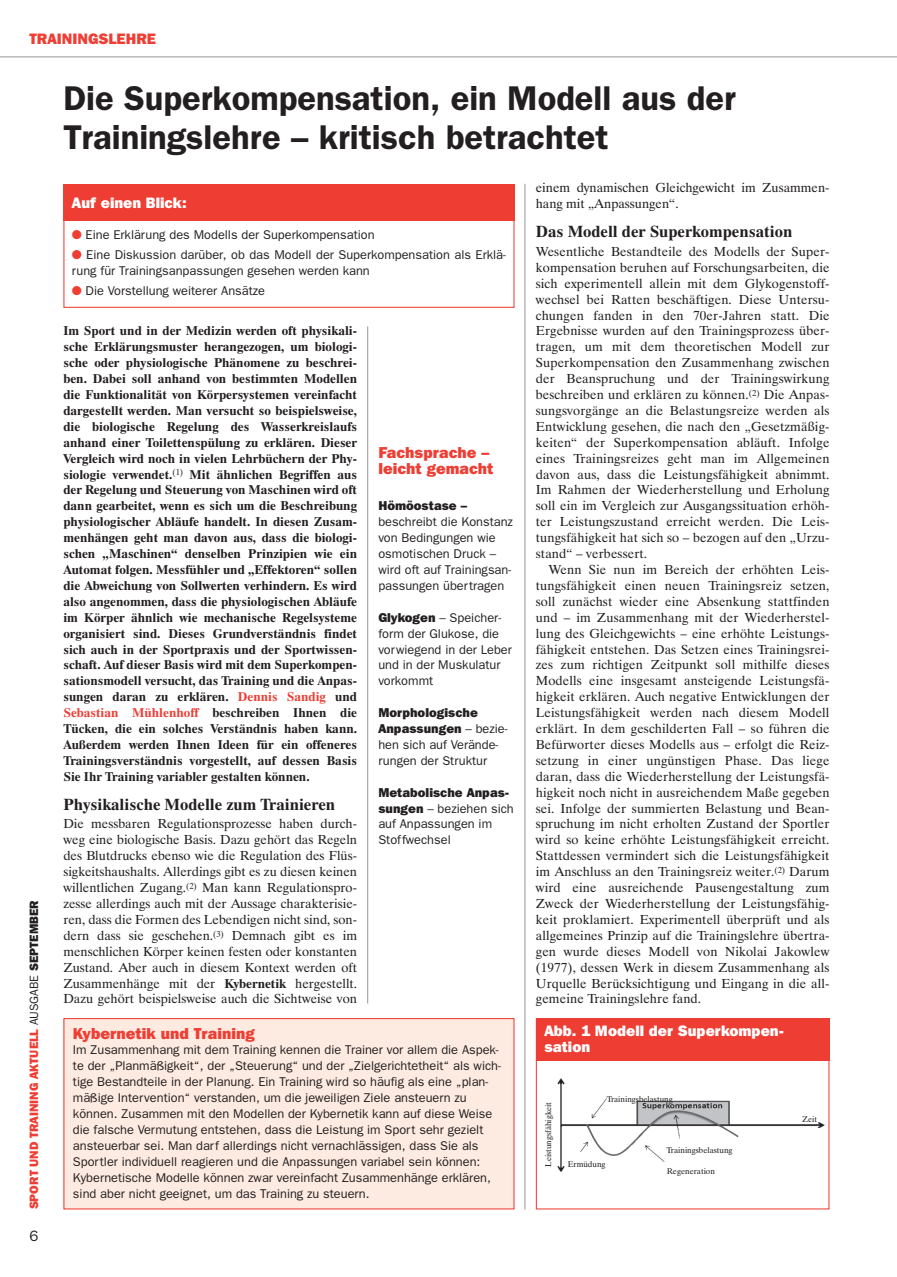
<style>
.page{position:relative;width:897px;height:1277px;background:#fff}
.page>*{position:absolute;margin:0;border:0;box-sizing:border-box;transform-origin:0 0}
.t1{font:600 34.5px/39px "Franklin Gothic";color:#231f20}
.t2{font:700 16.5px "Dutch 801 BT";color:#231f20}
.t3{font:800 15.75px/15.9px "Franklin Gothic IT Cby BT";color:#ee3e34}
.t4{font:800 15px/15.9px "Franklin Gothic IT Cby BT";color:#fff}
.t5{font:800 15px "Franklin Gothic IT Cby BT";color:#ee3e34}
.t6{font:15px "Franklin Gothic";color:#231f20}
.t7{font:13.05px/15.9px "Dutch 801 BT";color:#231f20;text-align:justify}
.t8{font:700 13.05px/15.9px "Dutch 801 BT";color:#231f20;text-align:justify}
.t9{font:12.75px/15.9px "Franklin Gothic";color:#231f20}
.t10{font:800 12.75px/15.9px "Franklin Gothic IT Cby BT";color:#231f20}
.t11{font:800 12px "Franklin Gothic IT Cby BT";color:#ee3e34}
.t12{font:8.25px "Dutch 801 BT";color:#231f20}
.s1{font-family:"Franklin Gothic";font-weight:400;color:#231f20}
.s2{color:#231f20}
.s3{color:#ee3e34}
.s4{font-weight:700}
.s5{font-family:"Franklin Gothic IT Cby BT";font-weight:800}
.s6{font-family:"Franklin Gothic";font-weight:400}
</style>
<div class="page">
<hr style="left:0;top:57px;width:892px;height:1px;background:#939598">
<hr style="left:524px;top:184px;width:1px;height:1025px;background:#939598">
<div style="left:63px;top:184px;width:451px;height:36px;background:#ee3e34"></div>
<div style="left:63px;top:220px;width:451px;height:88px;border:1px solid #ee3e34"></div>
<div style="left:64px;top:1018px;width:450px;height:191px;background:#fdeae1"></div>
<div style="left:63px;top:1018px;width:451px;height:191px;border:1px solid #ee3e34"></div>
<img style="left:557px;top:1078px;width:268px;height:94px">
<div style="left:535px;top:1018px;width:294px;height:42px;background:#ee3e34"></div>
<hr style="left:367px;top:326px;width:1px;height:677px;background:#939598">
<p class="t5" style="left:29px;top:33px;width:128px">TRAININGSLEHRE</p>
<p class="t11" style="left:29px;top:1209px;width:310px;rotate:-90deg">SPORT UND TRAINING AKTUELL <span class="s1">AUSGABE</span> <span class="s2">SEPTEMBER</span></p>
<p class="t6" style="left:29px;top:1230px;width:10px">6</p>
<h1 class="t1" style="left:63px;top:82px;width:673px">Die Superkompensation, ein Modell aus der<br>Trainingslehre – kritisch betrachtet</h1>
<p class="t4" style="left:72px;top:196px;width:116px">Auf einen Blick:</p>
<p class="t9" style="left:72px;top:228px;width:304px"><span class="s3">●</span> Eine Erklärung des Modells der Superkompensation</p>
<p class="t9" style="left:72px;top:248px;width:435px"><span class="s3">●</span> Eine Diskussion darüber, ob das Modell der Superkompensation als Erklä&shy;rung für Trainingsanpassungen gesehen werden kann</p>
<p class="t9" style="left:72px;top:284px;width:194px"><span class="s3">●</span> Die Vorstellung weiterer Ansätze</p>
<p class="t8" style="left:63px;top:324px;width:295px">Im Sport und in der Medizin werden oft physikali&shy;sche Erklärungsmuster herangezogen, um biologi&shy;sche oder physiologische Phänomene zu beschrei&shy;ben. Dabei soll anhand von bestimmten Modellen die Funktionalität von Körpersystemen vereinfacht dargestellt werden. Man versucht so beispielsweise, die biologische Regelung des Wasserkreislaufs anhand einer Toilettenspülung zu erklären. Dieser Vergleich wird noch in vielen Lehrbüchern der Phy&shy;siologie verwendet.<sup>(1)</sup> Mit ähnlichen Begriffen aus der Regelung und Steuerung von Maschinen wird oft dann gearbeitet, wenn es sich um die Beschreibung physiologischer Abläufe handelt. In diesen Zusam&shy;menhängen geht man davon aus, dass die biologi&shy;schen „Maschinen“ denselben Prinzipien wie ein Automat folgen. Messfühler und „Effektoren“ sollen die Abweichung von Sollwerten verhindern. Es wird also angenommen, dass die physiologischen Abläufe im Körper ähnlich wie mechanische Regelsysteme organisiert sind. Dieses Grundverständnis findet sich auch in der Sportpraxis und der Sportwissen&shy;schaft. Auf dieser Basis wird mit dem Superkompen&shy;sationsmodell versucht, das Training und die Anpas&shy;sungen daran zu erklären. <span class="s3">Dennis Sandig</span> und <span class="s3">Sebastian Mühlenhoff</span> beschreiben Ihnen die Tücken, die ein solches Verständnis haben kann.<br>Außerdem werden Ihnen Ideen für ein offeneres Trainingsverständnis vorgestellt, auf dessen Basis Sie Ihr Training variabler gestalten können.</p>
<p class="t2" style="left:63px;top:797px;width:273px">Physikalische Modelle zum Trainieren</p>
<p class="t7" style="left:63px;top:817px;width:295px">Die messbaren Regulationsprozesse haben durch&shy;weg eine biologische Basis. Dazu gehört das Regeln des Blutdrucks ebenso wie die Regulation des Flüs&shy;sigkeitshaushalts. Allerdings gibt es zu diesen keinen willentlichen Zugang.<sup>(2)</sup> Man kann Regulationspro&shy;zesse allerdings auch mit der Aussage charakterisie&shy;ren, dass die Formen des Lebendigen nicht sind, son&shy;dern dass sie geschehen.<sup>(3)</sup> Demnach gibt es im menschlichen Körper keinen festen oder konstanten Zustand. Aber auch in diesem Kontext werden oft Zusammenhänge mit der <span class="s4">Kybernetik</span> hergestellt.<br>Dazu gehört beispielsweise auch die Sichtweise von</p>
<p class="t3" style="left:378px;top:446px;width:116px">Fachsprache – leicht gemacht</p>
<p class="t10" style="left:378px;top:499px;width:90px">Hömöostase –</p>
<p class="t9" style="left:378px;top:515px;width:136px">beschreibt die Konstanz von Bedingungen wie osmotischen Druck – wird oft auf Trainingsan&shy;passungen übertragen</p>
<p class="t9" style="left:378px;top:610px;width:135px"><span class="s5">Glykogen</span> – Speicher&shy;form der Glukose, die vorwiegend in der Leber und in der Muskulatur vorkommt</p>
<p class="t10" style="left:378px;top:706px;width:131px">Morphologische<br>Anpassungen <span class="s6">– bezie-</span></p>
<p class="t9" style="left:378px;top:738px;width:121px">hen sich auf Verände&shy;rungen der Struktur</p>
<p class="t10" style="left:378px;top:785px;width:132px">Metabolische Anpas-</p>
<p class="t9" style="left:378px;top:801px;width:137px"><span class="s5">sungen</span> – beziehen sich auf Anpassungen im<br>Stoffwechsel</p>
<p class="t3" style="left:73px;top:1027px;width:183px">Kybernetik und Training</p>
<p class="t9" style="left:73px;top:1043px;width:429px">Im Zusammenhang mit dem Training kennen die Trainer vor allem die Aspek&shy;te der „Planmäßigkeit“, der „Steuerung“ und der „Zielgerichtetheit“ als wich&shy;tige Bestandteile in der Planung. Ein Training wird so häufig als eine „plan&shy;mäßige Intervention“ verstanden, um die jeweiligen Ziele ansteuern zu können. Zusammen mit den Modellen der Kybernetik kann auf diese Weise die falsche Vermutung entstehen, dass die Leistung im Sport sehr gezielt ansteuerbar sei. Man darf allerdings nicht vernachlässigen, dass Sie als Sportler individuell reagieren und die Anpassungen variabel sein können:<br>Kybernetische Modelle können zwar vereinfacht Zusammenhänge erklären, sind aber nicht geeignet, um das Training zu steuern.</p>
<p class="t7" style="left:535px;top:181px;width:295px">einem dynamischen Gleichgewicht im Zusammen&shy;hang mit „Anpassungen“.</p>
<p class="t2" style="left:535px;top:225px;width:258px">Das Modell der Superkompensation</p>
<p class="t7" style="left:535px;top:245px;width:295px">Wesentliche Bestandteile des Modells der Super&shy;kompensation beruhen auf Forschungsarbeiten, die sich experimentell allein mit dem Glykogenstoff&shy;wechsel bei Ratten beschäftigen. Diese Untersu&shy;chungen fanden in den 70er-Jahren statt. Die Ergebnisse wurden auf den Trainingsprozess über&shy;tragen, um mit dem theoretischen Modell zur Superkompensation den Zusammenhang zwischen der Beanspruchung und der Trainingswirkung beschreiben und erklären zu können.<sup>(2)</sup> Die Anpas&shy;sungsvorgänge an die Belastungsreize werden als Entwicklung gesehen, die nach den „Gesetzmäßig&shy;keiten“ der Superkompensation abläuft. Infolge eines Trainingsreizes geht man im Allgemeinen davon aus, dass die Leistungsfähigkeit abnimmt.<br>Im Rahmen der Wiederherstellung und Erholung soll ein im Vergleich zur Ausgangssituation erhöh&shy;ter Leistungszustand erreicht werden. Die Leis&shy;tungsfähigkeit hat sich so – bezogen auf den „Urzu&shy;stand“ – verbessert.</p>
<p class="t7" style="left:535px;top:563px;width:295px;text-indent:13px">Wenn Sie nun im Bereich der erhöhten Leis&shy;tungsfähigkeit einen neuen Trainingsreiz setzen, soll zunächst wieder eine Absenkung stattfinden und – im Zusammenhang mit der Wiederherstel&shy;lung des Gleichgewichts – eine erhöhte Leistungs&shy;fähigkeit entstehen. Das Setzen eines Trainingsrei&shy;zes zum richtigen Zeitpunkt soll mithilfe dieses Modells eine insgesamt ansteigende Leistungsfä&shy;higkeit erklären. Auch negative Entwicklungen der Leistungsfähigkeit werden nach diesem Modell erklärt. In dem geschilderten Fall – so führen die Befürworter dieses Modells aus – erfolgt die Reiz&shy;setzung in einer ungünstigen Phase. Das liege daran, dass die Wiederherstellung der Leistungsfä&shy;higkeit noch nicht in ausreichendem Maße gegeben sei. Infolge der summierten Belastung und Bean&shy;spruchung im nicht erholten Zustand der Sportler wird so keine erhöhte Leistungsfähigkeit erreicht.<br>Stattdessen vermindert sich die Leistungsfähigkeit im Anschluss an den Trainingsreiz weiter.<sup>(2)</sup> Darum wird eine ausreichende Pausengestaltung zum Zweck der Wiederherstellung der Leistungsfähig&shy;keit proklamiert. Experimentell überprüft und als allgemeines Prinzip auf die Trainingslehre übertra&shy;gen wurde dieses Modell von Nikolai Jakowlew (1977), dessen Werk in diesem Zusammenhang als Urquelle Berücksichtigung und Eingang in die all&shy;gemeine Trainingslehre fand.</p>
<p class="t4" style="left:544px;top:1024px;width:241px">Abb. 1 Modell der Superkompen&shy;sation</p>
<p class="t12" style="left:545px;top:1166px;width:66px;rotate:-90deg">Leistungsfähigkeit</p>
<p class="t12" style="left:606px;top:1096px;width:67px">Trainingsbelastung</p>
<p class="t12" style="left:567px;top:1161px;width:39px">Ermüdung</p>
<p class="t12" style="left:666px;top:1147px;width:67px">Trainingsbelastung</p>
<p class="t12" style="left:666px;top:1168px;width:50px">Regeneration</p>
<p class="t12" style="left:801px;top:1115px;width:16px">Zeit</p>
</div>
